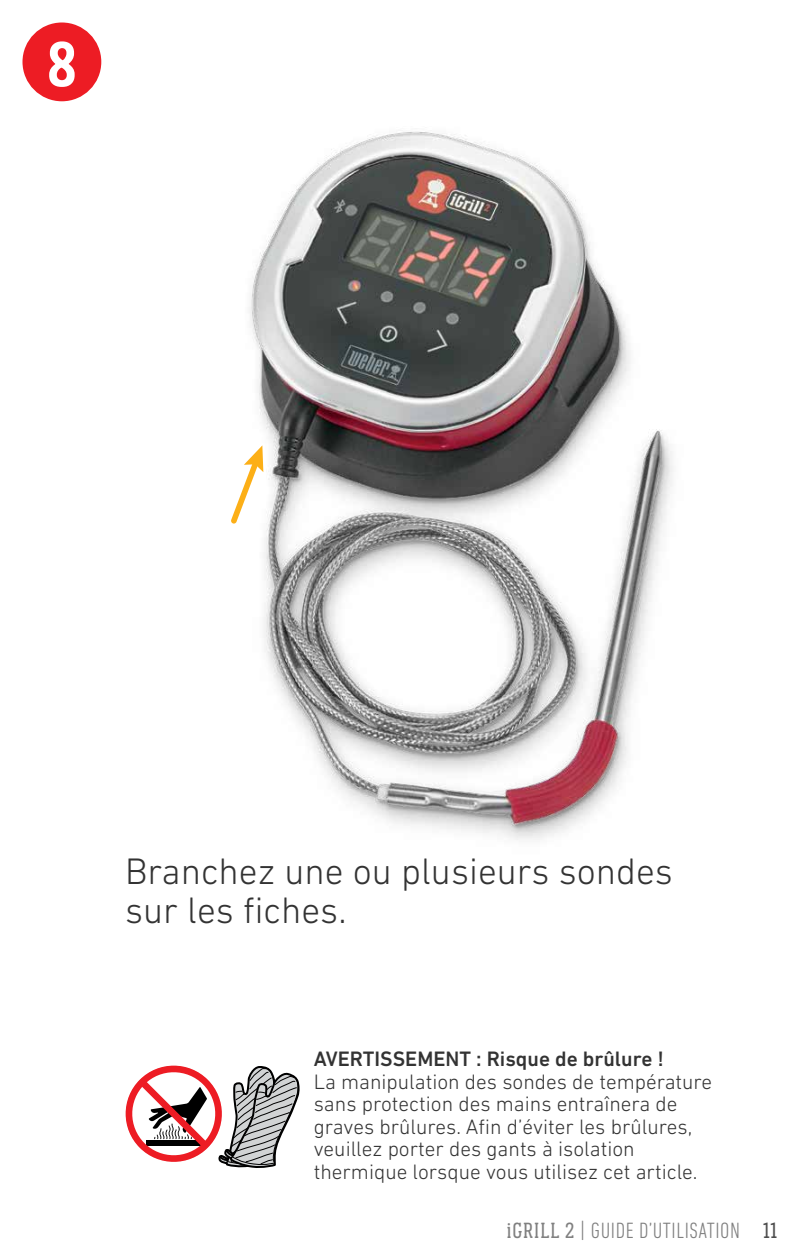
<style>
.page{position:relative;width:800px;height:1260px;background:#fff}
.page>*{position:absolute;margin:0;border:0;box-sizing:border-box;transform-origin:0 0}
.t1{font:700 65px "Weber Serif";color:#fff}
.t2{font:300 37.5px/38.8px "DIN Next LT Pro";color:#333}
.t3{font:300 condensed 22.5px "DIN Next LT Pro";letter-spacing:.025em;color:#808080}
.t4{font:300 21.25px/22.5px "DIN Next LT Pro";color:#333}
.t5{font:500 21.25px "DIN Next LT Pro";color:#333}
.s1{font-family:"Weber Serif";font-weight:400;font-stretch:normal}
.s2{font-family:"Weber Serif";font-stretch:normal}
.s3{font-family:"Weber Serif";font-weight:400;font-stretch:normal;color:#4d4d4d}
</style>
<div class="page">
<img style="left:249px;top:131px;width:424px;height:709px">
<svg style="left:231px;top:432px;width:40px;height:99px"></svg>
<div style="left:22px;top:23px;width:79px;height:78px;background:#ed1c24;border-radius:50%"></div>
<svg style="left:125px;top:1065px;width:175px;height:103px"></svg>
<h1 class="t1" style="left:47px;top:28px;width:31px">8</h1>
<h2 class="t2" style="left:125px;top:852px;width:549px">Branchez une ou plusieurs sondes sur les fiches.</h2>
<p class="t5" style="left:314px;top:1047px;width:352px">AVERTISSEMENT : Risque de brûlure !</p>
<p class="t4" style="left:314px;top:1070px;width:400px">La manipulation des sondes de température sans protection des mains entraînera de graves brûlures. Afin d’éviter les brûlures, veuillez porter des gants à isolation thermique lorsque vous utilisez cet article.</p>
<p class="t3" style="left:507px;top:1217px;width:272px"><span class="s1">iGRILL 2</span> <span class="s2">|</span> GUIDE D’UTILISATION <span class="s3">11</span></p>
</div>
